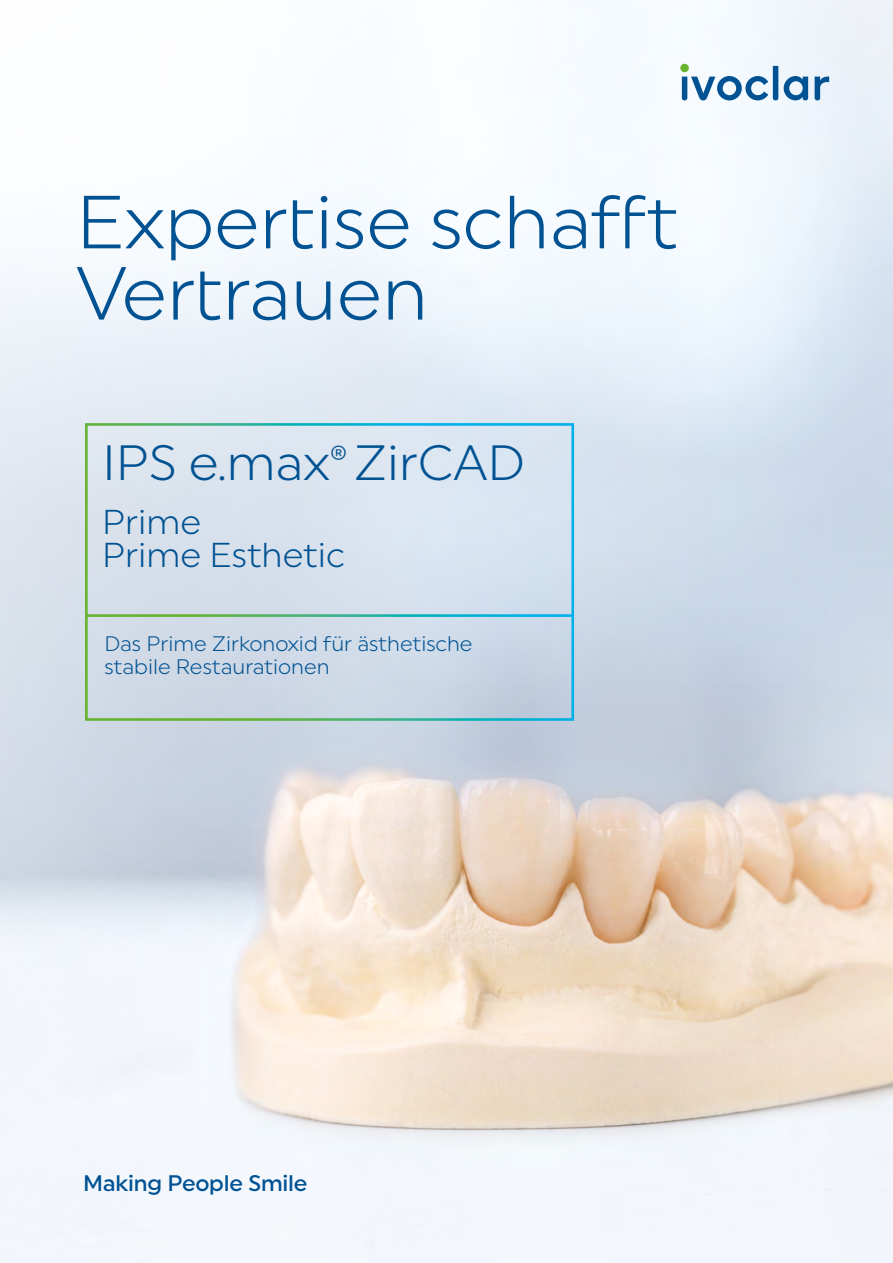
<style>
.page{position:relative;width:893px;height:1263px;background:#fff}
.page>*{position:absolute;margin:0;border:0;box-sizing:border-box;transform-origin:0 0}
.t1{font:75px "Uniform Pro Ivoclar Lgt";color:#005293}
.t2{font:49.5px "Uniform Pro Ivoclar Lgt";color:#005293}
.t3{font:34.5px/32.7px "Uniform Pro Ivoclar Lgt";color:#005293}
.t4{font:500 22.5px "Uniform Pro Ivoclar";letter-spacing:-.01em;color:#005293}
.t5{font:21px/22.5px "Uniform Pro Ivoclar Lgt";color:#005293}
</style>
<div class="page">
<img style="left:0;top:0;width:893px;height:1263px">
<svg style="left:84px;top:422px;width:491px;height:300px;background:#cedde7"></svg>
<svg style="left:680px;top:64px;width:9px;height:8px"></svg>
<svg style="left:682px;top:66px;width:147px;height:34px"></svg>
<p class="t1" style="left:76px;top:178px;width:604px">Expertise schafft</p>
<p class="t1" style="left:76px;top:250px;width:353px">Vertrauen</p>
<p class="t2" style="left:102px;top:434px;width:425px">IPS e.max<sup>®</sup> ZirCAD</p>
<p class="t3" style="left:102px;top:505px;width:244px">Prime<br>Prime Esthetic</p>
<p class="t5" style="left:104px;top:632px;width:370px">Das Prime Zirkonoxid für ästhetische stabile Restaurationen</p>
<p class="t4" style="left:83px;top:1170px;width:226px">Making People Smile</p>
</div>
